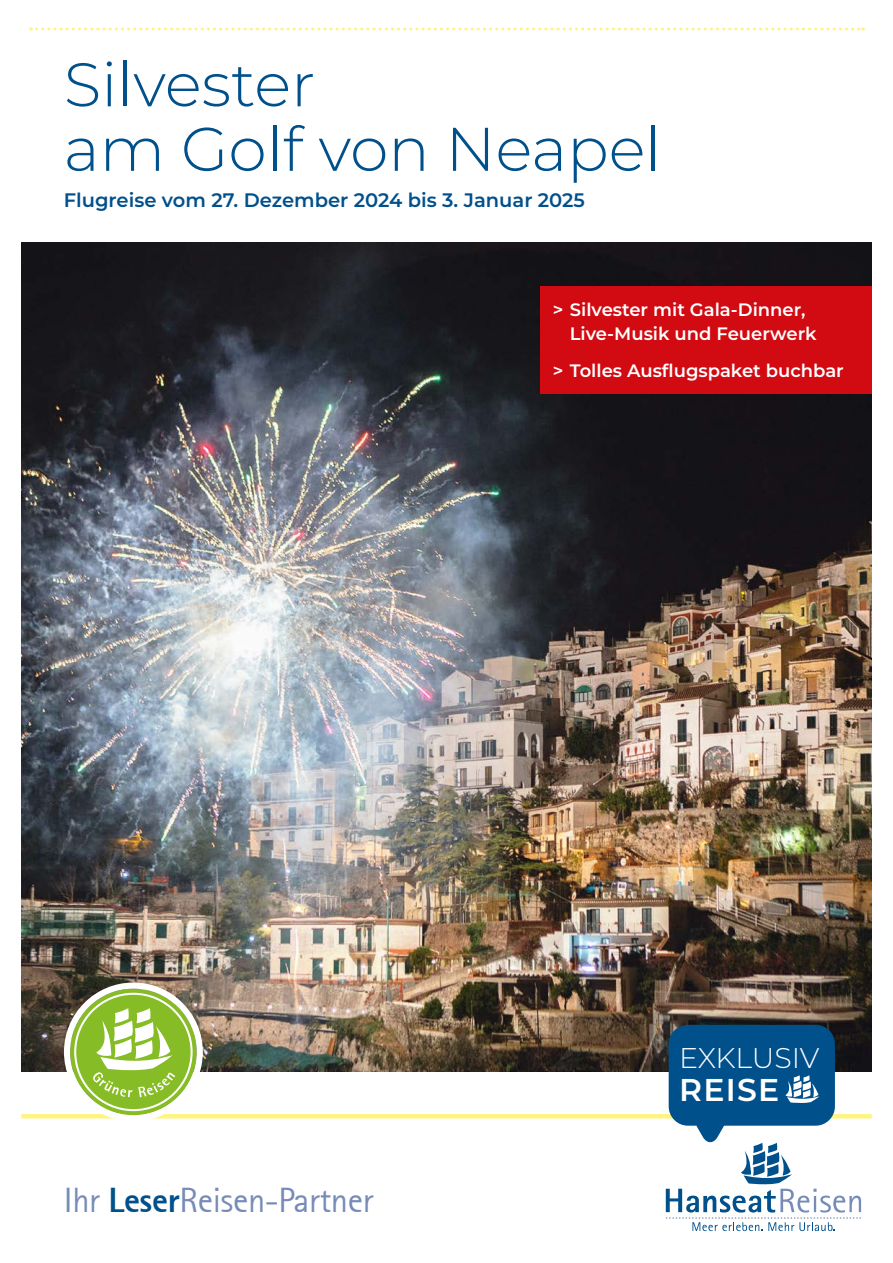
<style>
.page{position:relative;width:893px;height:1263px;background:#fff}
.page>*{position:absolute;margin:0;border:0;box-sizing:border-box;transform-origin:0 0}
.t1{font:300 61.5px/64.5px "Montserrat";color:#00508c}
.t2{font:34.5px "Rotis Sans Serif";letter-spacing:-.01em;color:#768bb7}
.t3{font:600 31.5px "Montserrat";letter-spacing:.04em;color:#fff}
.t4{font:300 28.5px "Montserrat";letter-spacing:-.01em;color:#fff}
.t5{font:600 19.5px "Montserrat";color:#00508c}
.t6{font:600 18px/24px "Montserrat";color:#fff}
.s1{font-weight:800;color:#00508c}
</style>
<div class="page">
<svg style="left:31px;top:28px;width:832px;height:3px"></svg>
<hr style="left:21px;top:1114px;width:851px;height:4px;background:#fff482">
<img style="left:21px;top:242px;width:851px;height:829px">
<div style="left:540px;top:286px;width:332px;height:108px;background:#d20a11"></div>
<div style="left:669px;top:1025px;width:166px;height:101px;background:#00508c;border-radius:19px"></div>
<svg style="left:666px;top:1111px;width:195px;height:120px"></svg>
<svg style="left:785px;top:1075px;width:34px;height:28px"></svg>
<svg style="left:70px;top:989px;width:127px;height:126px;background:#92c23c"></svg>
<div style="left:64px;top:982px;width:139px;height:139px;border:6px solid #fff;border-radius:50%"></div>
<div style="left:74px;top:993px;width:119px;height:118px;border:2px solid #fff;border-radius:50%"></div>
<svg style="left:93px;top:1008px;width:82px;height:89px"></svg>
<h1 class="t1" style="left:64px;top:50px;width:599px">Silvester<br>am Golf von Neapel</h1>
<p class="t5" style="left:64px;top:186px;width:523px">Flugreise vom 27. Dezember 2024 bis 3. Januar 2025</p>
<p class="t6" style="left:570px;top:297px;width:248px;text-indent:-17px">&gt; Silvester mit Gala-Dinner,<br>Live-Musik und Feuerwerk</p>
<p class="t6" style="left:553px;top:358px;width:293px">&gt; Tolles Ausflugspaket buchbar</p>
<h2 class="t2" style="left:64px;top:1180px;width:311px">Ihr <span class="s1">Leser</span>Reisen-Partner</h2>
<h3 class="t4" style="left:679px;top:1039px;width:142px">EXKLUSIV</h3>
<h3 class="t3" style="left:679px;top:1068px;width:102px">REISE</h3>
</div>
